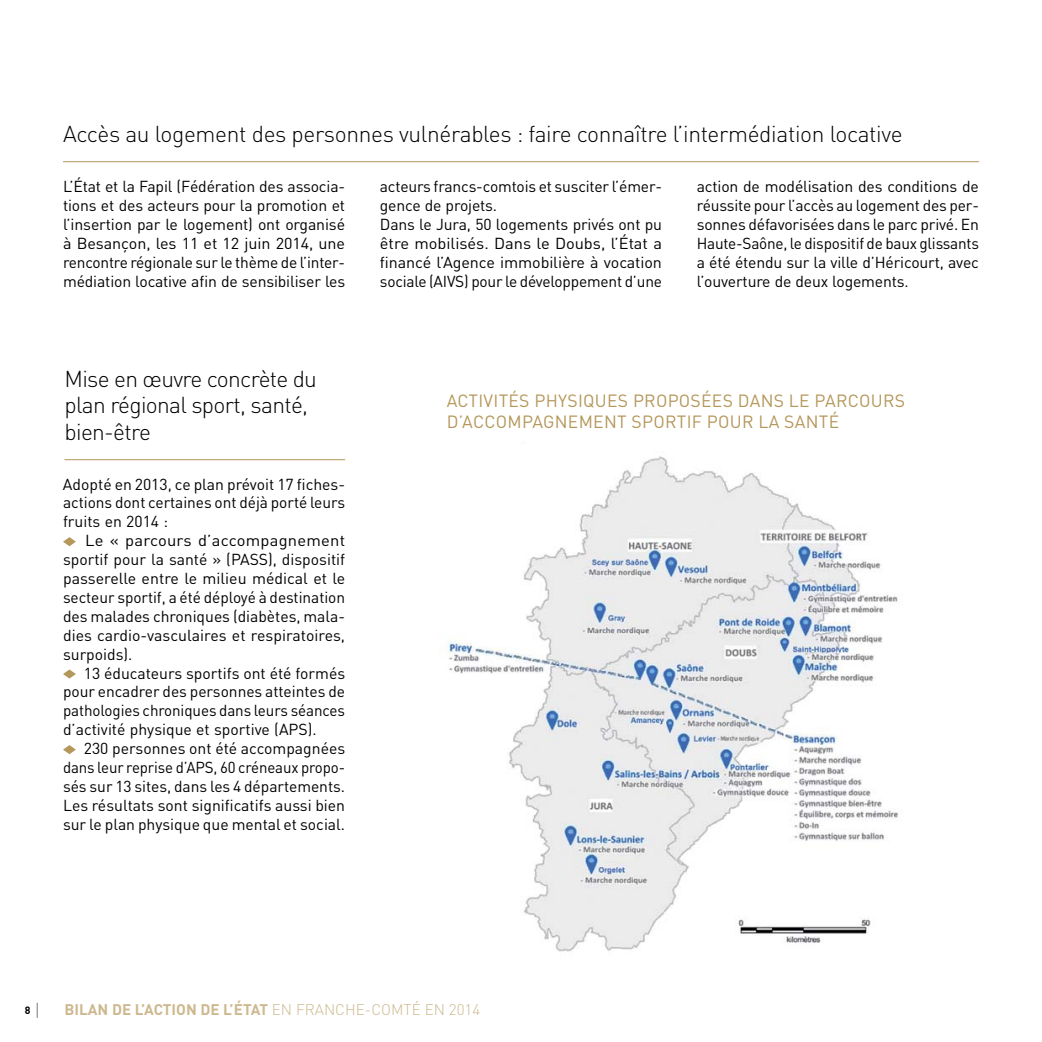
<style>
.page{position:relative;width:1042px;height:1042px;background:#fff}
.page>*{position:absolute;margin:0;border:0;box-sizing:border-box;transform-origin:0 0}
.t1{font:300 22.75px/26.2px "DIN";letter-spacing:-.03em;color:#000}
.t2{font:17.5px "DIN";color:#b4975a}
.t3{font:15.75px/18.9px "DIN";letter-spacing:-.01em;color:#000;text-align:justify}
.t4{font:15.75px/18.9px "DIN";letter-spacing:-.01em;color:#000;text-align:justify;scale:1.05 1}
.t5{font:700 15.22px "DIN";color:#cdb98f}
.t6{font:700 10.5px "DIN";color:#000}
.s1{font-weight:300}
</style>
<div class="page">
<img style="left:439px;top:456px;width:459px;height:496px">
<svg style="left:37px;top:1003px;width:1px;height:15px"></svg>
<svg style="left:63px;top:537px;width:13px;height:9px"></svg>
<svg style="left:63px;top:669px;width:13px;height:9px"></svg>
<svg style="left:63px;top:745px;width:13px;height:9px"></svg>
<hr style="left:63px;top:161px;width:916px;height:1px;background:#b4975a">
<hr style="left:64px;top:459px;width:281px;height:1px;background:#b4975a">
<h1 class="t1" style="left:63px;top:121px;width:841px">Accès au logement des personnes vulnérables : faire connaître l’intermédiation locative</h1>
<p class="t3" style="left:63px;top:177px;width:284px">L’État et la Fapil (Fédération des associa&shy;tions et des acteurs pour la promotion et l’insertion par le logement) ont organisé à Besançon, les 11 et 12 juin 2014, une rencontre régionale sur le thème de l’inter&shy;médiation locative afin de sensibiliser les</p>
<p class="t3" style="left:380px;top:177px;width:284px;text-align:left">acteurs francs-comtois et susciter l’émer&shy;gence de projets.<br>Dans le Jura, 50 logements privés ont pu être mobilisés. Dans le Doubs, l’État a financé l’Agence immobilière à vocation sociale (AIVS) pour le développement d’une</p>
<p class="t3" style="left:697px;top:177px;width:284px">action de modélisation des conditions de réussite pour l’accès au logement des per&shy;sonnes défavorisées dans le parc privé. En Haute-Saône, le dispositif de baux glissants a été étendu sur la ville d’Héricourt, avec l’ouverture de deux logements.</p>
<h1 class="t1" style="left:64px;top:365px;width:254px">M ise en œuvre concrète du plan régional sport, santé, bien-être</h1>
<p class="t3" style="left:63px;top:474px;width:284px">Adopté en 2013, ce plan prévoit 17 fiches&shy;actions dont certaines ont déjà porté leurs fruits en 2014 :</p>
<p class="t4" style="left:63px;top:531px;width:270px;text-indent:22px">Le « parcours d’accompagnement sportif pour la santé » (PASS), dispositif passerelle entre le milieu médical et le secteur sportif, a été déployé à destination des malades chroniques (diabètes, mala&shy;dies cardio-vasculaires et respiratoires, surpoids).</p>
<p class="t3" style="left:63px;top:663px;width:284px;text-indent:21px">13 éducateurs sportifs ont été formés pour encadrer des personnes atteintes de pathologies chroniques dans leurs séances d’activité physique et sportive (APS).</p>
<p class="t3" style="left:63px;top:739px;width:284px;text-indent:21px">230 personnes ont été accompagnées dans leur reprise d’APS, 60 créneaux propo&shy;sés sur 13 sites, dans les 4 départements.<br>Les résultats sont significatifs aussi bien sur le plan physique que mental et social.</p>
<p class="t2" style="left:447px;top:390px;width:11px">activitésph</p>
<p class="t2" style="left:558px;top:390px;width:48px">ysi quesproposéesdansleparcours</p>
<p class="t2" style="left:447px;top:411px;width:27px">d’accompagnementsportifpourlasanté</p>
<p class="t6" style="left:25px;top:1003px;width:7px">8</p>
<p class="t5" style="left:64px;top:1000px;width:417px">BILAN DE L’ACTION DE L’ÉTAT <span class="s1">en franche-comté en 2014</span></p>
</div>
